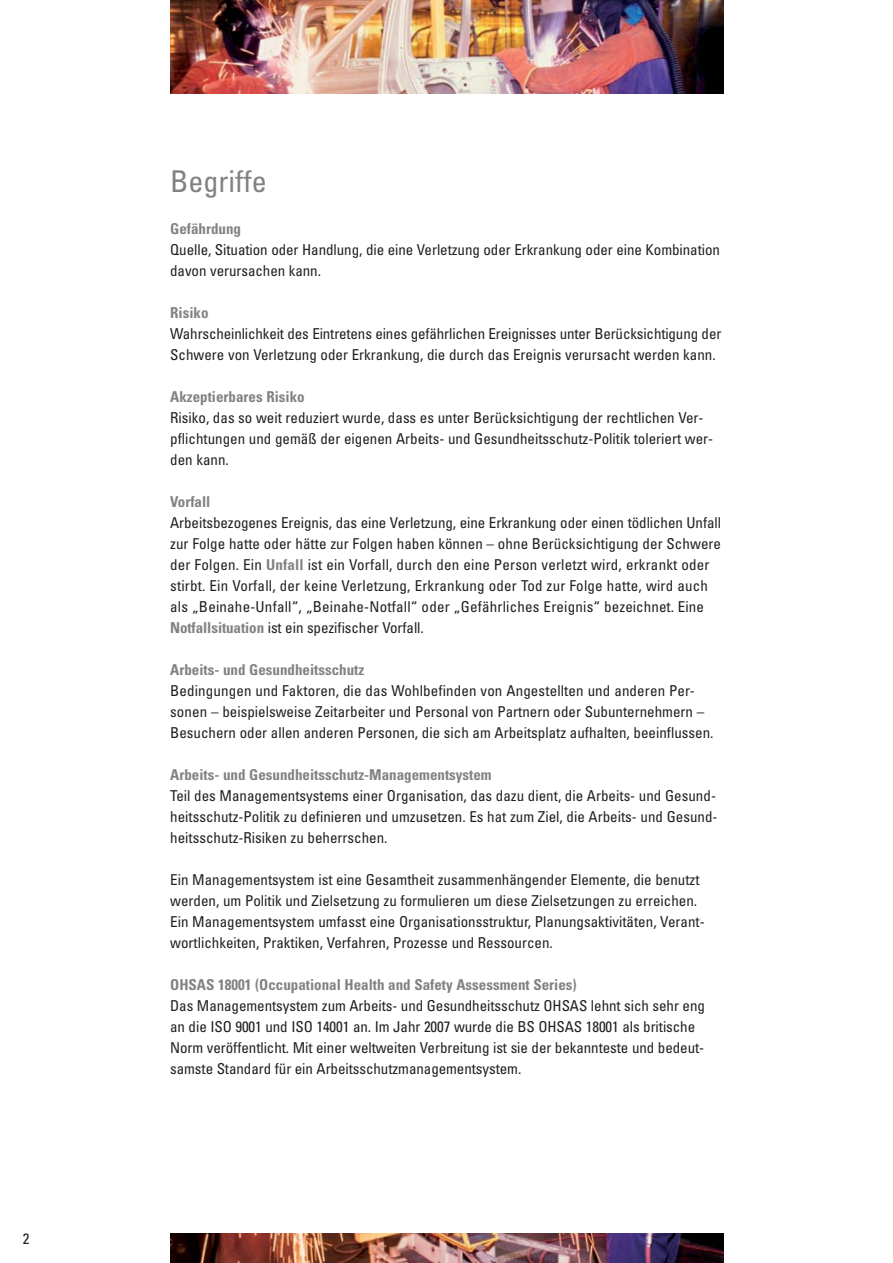
<style>
.page{position:relative;width:893px;height:1263px;background:#fff}
.page>*{position:absolute;margin:0;border:0;box-sizing:border-box;transform-origin:0 0}
.t1{font:condensed 30px "Univers";color:#808284}
.t2{font:condensed 15px/21px "Univers";color:#231f1f}
.t3{font:700 condensed 15px "Univers";color:#808284}
.s1{font-weight:700;color:#808284}
</style>
<div class="page">
<img style="left:170px;top:1233px;width:553px;height:30px">
<img style="left:170px;top:0;width:553px;height:94px">
<p class="t2" style="left:23px;top:1229px;width:8px">2</p>
<h1 class="t1" style="left:170px;top:170px;width:98px">Begriffe</h1>
<p class="t3" style="left:170px;top:223px;width:72px">Gefährdung</p>
<p class="t2" style="left:170px;top:240px;width:551px">Quelle, Situation oder Handlung, die eine Verletzung oder Erkrankung oder eine Kombination davon verursachen kann.</p>
<p class="t3" style="left:170px;top:307px;width:40px">Risiko</p>
<p class="t2" style="left:170px;top:324px;width:552px">Wahrscheinlichkeit des Eintretens eines gefährlichen Ereignisses unter Berücksichtigung der<br>Schwere von Verletzung oder Erkrankung, die durch das Ereignis verursacht werden kann.</p>
<p class="t3" style="left:170px;top:391px;width:136px">Akzeptierbares Risiko</p>
<p class="t2" style="left:170px;top:408px;width:544px">Risiko, das so weit reduziert wurde, dass es unter Berücksichtigung der rechtlichen Ver&shy;pflichtungen und gemäß der eigenen Arbeits- und Gesundheitsschutz-Politik toleriert wer&shy;den kann.</p>
<p class="t3" style="left:170px;top:496px;width:42px">Vorfall</p>
<p class="t2" style="left:170px;top:513px;width:552px">Arbeitsbezogenes Ereignis, das eine Verletzung, eine Erkrankung oder einen tödlichen Unfall zur Folge hatte oder hätte zur Folgen haben können – ohne Berücksichtigung der Schwere der Folgen. Ein <span class="s1">Unfall</span> ist ein Vorfall, durch den eine Person verletzt wird, erkrankt oder stirbt. Ein Vorfall, der keine Verletzung, Erkrankung oder Tod zur Folge hatte, wird auch als „Beinahe-Unfall“, „Beinahe-Notfall“ oder „Gefährliches Ereignis“ bezeichnet. Eine <span class="s1">Notfallsituation</span> ist ein spezifischer Vorfall.</p>
<p class="t3" style="left:170px;top:664px;width:195px">Arbeits- und Gesundheitsschutz</p>
<p class="t2" style="left:170px;top:681px;width:545px">Bedingungen und Faktoren, die das Wohlbefinden von Angestellten und anderen Per&shy;sonen – beispielsweise Zeitarbeiter und Personal von Partnern oder Subunternehmern –<br>Besuchern oder allen anderen Personen, die sich am Arbeitsplatz aufhalten, beeinflussen.</p>
<p class="t3" style="left:170px;top:769px;width:323px">Arbeits- und Gesundheitsschutz-Managementsystem</p>
<p class="t2" style="left:170px;top:786px;width:549px;text-align:justify">Teil des Managementsystems einer Organisation, das dazu dient, die Arbeits- und Gesund&shy;heitsschutz-Politik zu definieren und umzusetzen. Es hat zum Ziel, die Arbeits- und Gesund&shy;heitsschutz-Risiken zu beherrschen.</p>
<p class="t2" style="left:170px;top:870px;width:536px">Ein Managementsystem ist eine Gesamtheit zusammenhängender Elemente, die benutzt werden, um Politik und Zielsetzung zu formulieren um diese Zielsetzungen zu erreichen.<br>Ein Managementsystem umfasst eine Organisationsstruktur, Planungsaktivitäten, Verant&shy;wortlichkeiten, Praktiken, Verfahren, Prozesse und Ressourcen.</p>
<p class="t3" style="left:170px;top:979px;width:408px">OHSAS 18001 (Occupational Health and Safety Assessment Series)</p>
<p class="t2" style="left:170px;top:996px;width:536px">Das Managementsystem zum Arbeits- und Gesundheitsschutz OHSAS lehnt sich sehr eng an die ISO 9001 und ISO 14001 an. Im Jahr 2007 wurde die BS OHSAS 18001 als britische Norm veröffentlicht. Mit einer weltweiten Verbreitung ist sie der bekannteste und bedeut&shy;samste Standard für ein Arbeitsschutzmanagementsystem.</p>
</div>
